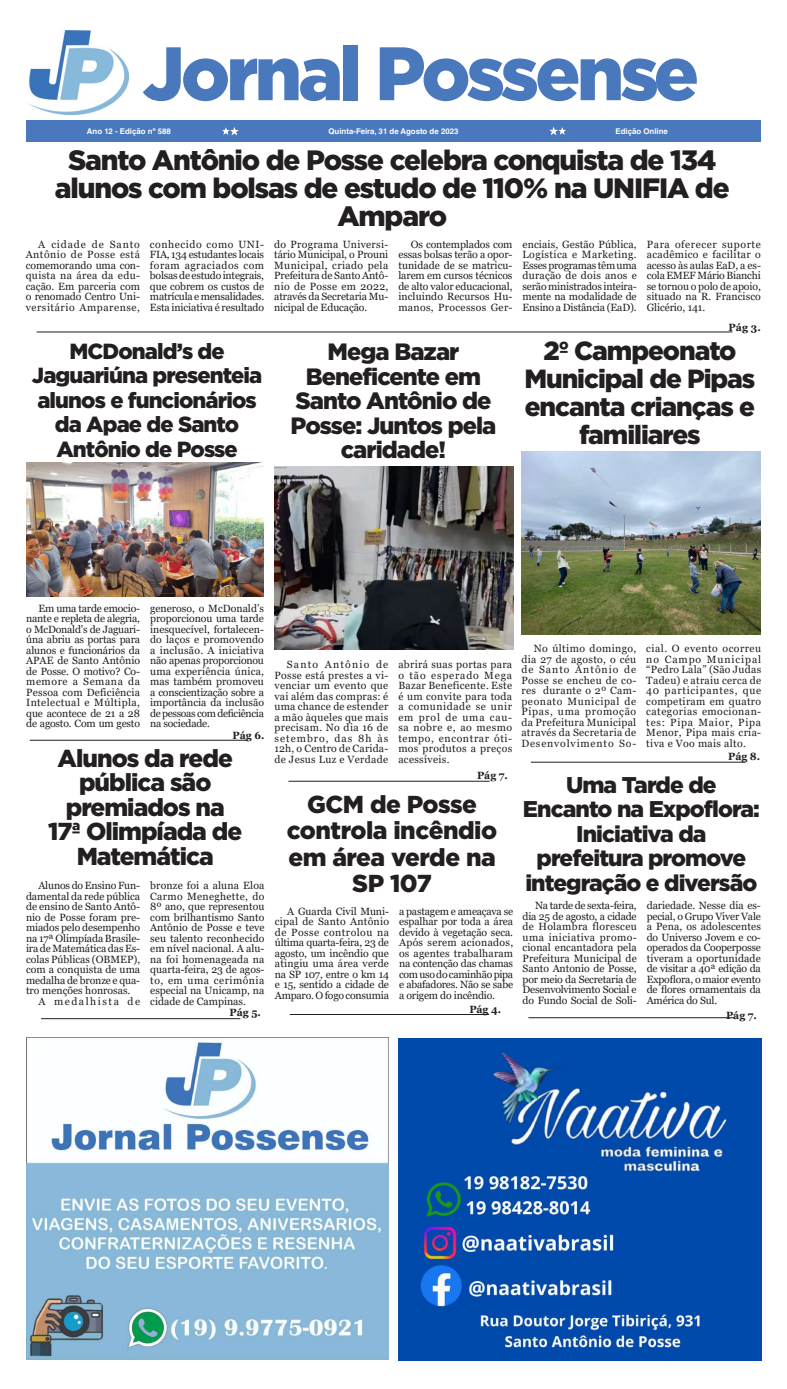
<style>
.page{position:relative;width:787px;height:1389px;background:#fff}
.page>*{position:absolute;margin:0;border:0;box-sizing:border-box;transform-origin:0 0}
.t1{font:900 75.51px "Gotham";letter-spacing:-.05em;color:#4a78bd}
.t2{font:900 28px/28px "Gotham";letter-spacing:-.04em;color:#231f20;text-align:center}
.t3{font:900 26.25px/28px "Gotham";letter-spacing:-.04em;color:#231f20;text-align:center}
.t4{font:900 24.5px/24.5px "Gotham";letter-spacing:-.04em;color:#231f20;text-align:center}
.t5{font:900 24.5px/26.2px "Gotham";letter-spacing:-.02em;color:#231f20;text-align:center}
.t6{font:900 23.62px/24.5px "Gotham";letter-spacing:-.04em;color:#231f20;text-align:center}
.t7{font:900 22.75px/24.5px "Gotham";letter-spacing:-.04em;color:#231f20;text-align:center}
.t8{font:900 21.88px/24.5px "Gotham";letter-spacing:-.04em;color:#231f20;text-align:center}
.t9{font:10.5px/10.5px "Georgia";letter-spacing:-.01em;color:#231f20;text-align:justify}
.t10{font:700 10.5px "Georgia";color:#231f20}
.t11{font:10.5px "Georgia";letter-spacing:.145em;color:#231f20}
.t12{font:700 7.88px "Helvetica LT Std";color:#fff}
</style>
<div class="page">
<div style="left:26px;top:121px;width:734px;height:21px;background:#4a78bd"></div>
<svg style="left:223px;top:127px;width:16px;height:9px"></svg>
<svg style="left:549px;top:127px;width:17px;height:8px"></svg>
<hr style="left:30px;top:740px;width:218px;height:1px;background:#231f20">
<hr style="left:530px;top:762px;width:215px;height:1px;background:#231f20">
<hr style="left:528px;top:1018px;width:205px;height:1px;background:#231f20">
<hr style="left:41px;top:1018px;width:199px;height:1px;background:#231f20">
<hr style="left:37px;top:332px;width:695px;height:1px;background:#231f20">
<hr style="left:288px;top:781px;width:201px;height:1px;background:#231f20">
<img style="left:29px;top:30px;width:100px;height:85px">
<hr style="left:290px;top:1014px;width:199px;height:1px;background:#231f20">
<img style="left:398px;top:1038px;width:363px;height:322px">
<img style="left:26px;top:1037px;width:362px;height:323px">
<img style="left:26px;top:463px;width:238px;height:134px">
<img style="left:275px;top:466px;width:238px;height:184px">
<img style="left:521px;top:451px;width:239px;height:184px">
<h1 class="t1" style="left:142px;top:30px;width:558px">Jornal Possense</h1>
<p class="t12" style="left:328px;top:126px;width:131px">Quinta-Feira, 31 de Agosto de 2023</p>
<p class="t12" style="left:87px;top:126px;width:86px">Ano 12 - Edição nº 588</p>
<p class="t12" style="left:615px;top:126px;width:54px">Edição Online</p>
<h2 class="t2" style="left:55px;top:146px;width:676px">Santo Antônio de Posse celebra conquista de 134 alunos com bolsas de estudo de 110% na UNIFIA de<br>Amparo</h2>
<p class="t9" style="left:26px;top:239px;width:116px;text-indent:12px">A cidade de Santo Antônio de Posse está comemorando uma con&shy;quista na área da edu&shy;cação. Em parceria com o renomado Centro Uni&shy;versitário Amparense,</p>
<p class="t9" style="left:150px;top:239px;width:116px">conhecido como UNI-FIA, 134 estudantes locais foram agraciados com bolsas de estudo integrais, que cobrem os custos de matrícula e mensalidades.<br>Esta iniciativa é resultado</p>
<p class="t9" style="left:274px;top:239px;width:116px">do Programa Universi&shy;tário Municipal, o Prouni Municipal, criado pela Prefeitura de Santo Antô&shy;nio de Posse em 2022, através da Secretaria Mu&shy;nicipal de Educação.</p>
<p class="t9" style="left:398px;top:239px;width:116px;text-indent:12px">Os contemplados com essas bolsas terão a opor&shy;tunidade de se matricu&shy;larem em cursos técnicos de alto valor educacional, incluindo Recursos Hu&shy;manos, Processos Ger-</p>
<p class="t9" style="left:522px;top:239px;width:116px">enciais, Gestão Pública, Logística e Marketing.<br>Esses programas têm uma duração de dois anos e serão ministrados inteira&shy;mente na modalidade de Ensino a Distância (EaD).</p>
<p class="t9" style="left:646px;top:239px;width:116px">Para oferecer suporte acadêmico e facilitar o acesso às aulas EaD, a es&shy;cola EMEF Mário Bianchi se tornou o polo de apoio, situado na R. Francisco Glicério, 141.</p>
<p class="t10" style="left:728px;top:321px;width:34px">Pág 3.</p>
<h3 class="t8" style="left:32px;top:338px;width:232px">MCDonald’s de<br>Jaguariúna presenteia alunos e funcionários da Apae de Santo<br>Antônio de Posse</h3>
<h3 class="t3" style="left:524px;top:336px;width:232px">2º Campeonato<br>Municipal de Pipas encanta crianças e familiares</h3>
<h3 class="t6" style="left:290px;top:339px;width:207px">Mega Bazar<br>Beneficente em<br>Santo Antônio de<br>Posse: Juntos pela caridade!</h3>
<p class="t9" style="left:26px;top:603px;width:115px;text-indent:12px">Em uma tarde emocio&shy;nante e repleta de alegria, o McDonald’s de Jaguari&shy;úna abriu as portas para alunos e funcionários da APAE de Santo Antônio de Posse. O motivo? Co&shy;memore a Semana da Pessoa com Deficiência Intelectual e Múltipla, que acontece de 21 a 28 de agosto. Com um gesto</p>
<p class="t9" style="left:150px;top:603px;width:115px">generoso, o McDonald’s proporcionou uma tarde inesquecível, fortalecen&shy;do laços e promovendo a inclusão. A iniciativa não apenas proporcionou uma experiência única, mas também promoveu a conscientização sobre a importância da inclusão de pessoas com deficiência na sociedade.</p>
<p class="t9" style="left:521px;top:644px;width:116px;text-indent:12px">No último domingo, dia 27 de agosto, o céu de Santo Antônio de Posse se encheu de co&shy;res durante o 2º Cam&shy;peonato Municipal de Pipas, uma promoção da Prefeitura Municipal através da Secretaria de Desenvolvimento So-</p>
<p class="t9" style="left:646px;top:644px;width:116px">cial. O evento ocorreu no Campo Municipal “Pedro Lala” (São Judas Tadeu) e atraiu cerca de 40 participantes, que competiram em quatro categorias emocionan&shy;tes: Pipa Maior, Pipa Menor, Pipa mais cria&shy;tiva e Voo mais alto.</p>
<p class="t9" style="left:274px;top:659px;width:115px;text-indent:12px">Santo Antônio de Posse está prestes a vi&shy;venciar um evento que vai além das compras: é uma chance de estender a mão àqueles que mais precisam. No dia 16 de setembro, das 8h às 12h, o Centro de Carida&shy;de Jesus Luz e Verdade</p>
<p class="t9" style="left:398px;top:659px;width:115px">abrirá suas portas para o tão esperado Mega Bazar Beneficente. Este é um convite para toda a comunidade se unir em prol de uma cau&shy;sa nobre e, ao mesmo tempo, encontrar óti&shy;mos produtos a preços acessíveis.</p>
<p class="t10" style="left:232px;top:728px;width:33px">Pág 6.</p>
<h3 class="t4" style="left:48px;top:745px;width:195px">Alunos da rede pública são premiados na<br>17ª Olimpíada de<br>Matemática</h3>
<p class="t10" style="left:727px;top:749px;width:34px">Pág 8.</p>
<p class="t10" style="left:477px;top:769px;width:32px">Pág 7.</p>
<h3 class="t7" style="left:522px;top:772px;width:238px">Uma Tarde de<br>Encanto na Expoflora:<br>Iniciativa da prefeitura promove integração e diversão</h3>
<h3 class="t5" style="left:287px;top:791px;width:212px">GCM de Posse controla incêndio em área verde na<br>SP 107</h3>
<p class="t9" style="left:38px;top:880px;width:103px">Alunos do Ensino Fun-</p>
<p class="t9" style="left:26px;top:891px;width:116px">damental da rede pública</p>
<p class="t9" style="left:26px;top:901px;width:116px">de ensino de Santo Antô-</p>
<p class="t9" style="left:26px;top:912px;width:116px">nio de Posse foram pre-</p>
<p class="t9" style="left:26px;top:922px;width:116px">miados pelo desempenho</p>
<p class="t9" style="left:26px;top:933px;width:116px">na 17ª Olimpíada Brasile-</p>
<p class="t9" style="left:26px;top:943px;width:116px">ira de Matemática das Es-</p>
<p class="t9" style="left:26px;top:954px;width:116px">colas Públicas (OBMEP),</p>
<p class="t9" style="left:26px;top:964px;width:116px">com a conquista de uma</p>
<p class="t9" style="left:26px;top:975px;width:116px">medalha de bronze e qua-</p>
<p class="t9" style="left:26px;top:985px;width:106px">tro menções honrosas.</p>
<p class="t11" style="left:38px;top:995px;width:103px">A medalhista de</p>
<p class="t9" style="left:150px;top:880px;width:116px">bronze foi a aluna Eloa Carmo Meneghette, do 8º ano, que representou com brilhantismo Santo Antônio de Posse e teve seu talento reconhecido em nível nacional. A alu&shy;na foi homenageada na quarta-feira, 23 de agos&shy;to, em uma cerimônia especial na Unicamp, na cidade de Campinas.</p>
<p class="t9" style="left:522px;top:901px;width:116px;text-indent:12px">Na tarde de sexta-feira, dia 25 de agosto, a cidade de Holambra floresceu uma iniciativa promo&shy;cional encantadora pela Prefeitura Municipal de Santo Antonio de Posse, por meio da Secretaria de Desenvolvimento Social e do Fundo Social de Soli-</p>
<p class="t9" style="left:646px;top:901px;width:116px">dariedade. Nesse dia es&shy;pecial, o Grupo Viver Vale a Pena, os adolescentes do Universo Jovem e co&shy;operados da Cooperposse tiveram a oportunidade de visitar a 40ª edição da Expoflora, o maior evento de flores ornamentais da América do Sul.</p>
<p class="t9" style="left:275px;top:906px;width:116px;text-indent:12px">A Guarda Civil Muni&shy;cipal de Santo Antônio de Posse controlou na última quarta-feira, 23 de agosto, um incêndio que atingiu uma área verde na SP 107, entre o km 14 e 15, sentido a cidade de Amparo. O fogo consumia</p>
<p class="t9" style="left:399px;top:906px;width:116px">a pastagem e ameaçava se espalhar por toda a área devido à vegetação seca.<br>Após serem acionados, os agentes trabalharam na contenção das chamas com uso do caminhão pipa e abafadores. Não se sabe a origem do incêndio.</p>
<p class="t10" style="left:469px;top:1003px;width:33px">Pág 4.</p>
<p class="t10" style="left:229px;top:1006px;width:33px">Pág 5.</p>
<p class="t10" style="left:725px;top:1008px;width:32px">Pág 7.</p>
</div>
